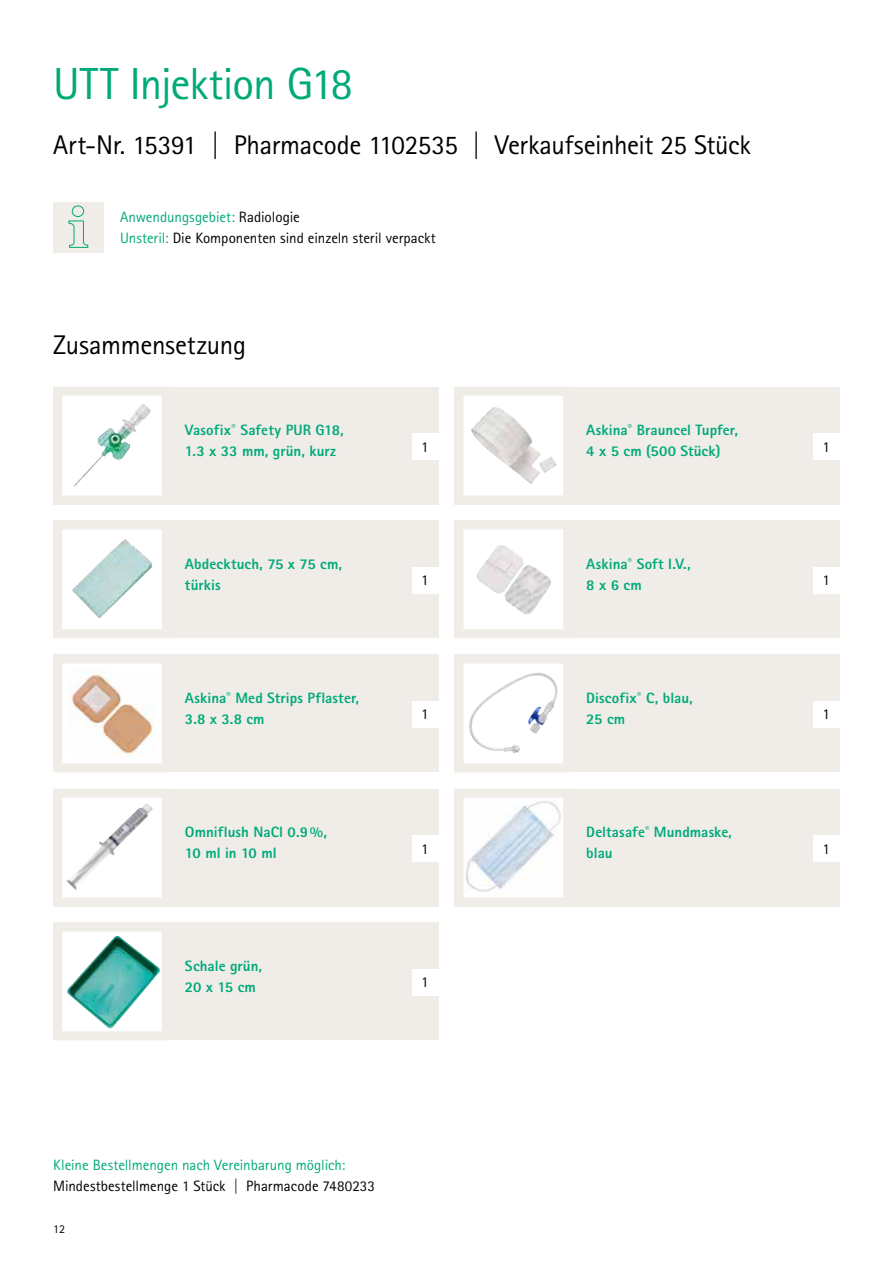
<style>
.page{position:relative;width:893px;height:1263px;background:#fff}
.page>*{position:absolute;margin:0;border:0;box-sizing:border-box;transform-origin:0 0}
.t1{font:45px "Rotis Sans Serif Pro";letter-spacing:-.025em;color:#00aa79}
.t2{font:27px "Rotis Sans Serif Pro";letter-spacing:-.015em;color:#000}
.t3{font:800 15px/21px "Rotis Sans Serif Pro";letter-spacing:.005em;color:#00aa79}
.t4{font:15px/21px "Rotis Sans Serif Pro";color:#000}
.t5{font:15px "Rotis Sans Serif Pro";color:#00aa79}
.t6{font:12px "Rotis Sans Serif Pro";color:#000}
.s1{color:#00aa79}
</style>
<div class="page">
<div style="left:53px;top:387px;width:385px;height:117px;background:#f0ede9"></div>
<div style="left:53px;top:520px;width:385px;height:118px;background:#f0ede9"></div>
<div style="left:454px;top:655px;width:386px;height:117px;background:#f0ede9"></div>
<div style="left:454px;top:789px;width:386px;height:117px;background:#f0ede9"></div>
<div style="left:454px;top:387px;width:386px;height:117px;background:#f0ede9"></div>
<div style="left:58px;top:391px;width:108px;height:109px;background:#fff"></div>
<img style="left:73px;top:404px;width:69px;height:83px">
<div style="left:53px;top:387px;width:118px;height:117px;border:9px solid #f0ede9"></div>
<div style="left:58px;top:525px;width:108px;height:109px;background:#fff"></div>
<img style="left:72px;top:539px;width:80px;height:80px">
<div style="left:53px;top:520px;width:118px;height:118px;border:9px solid #f0ede9"></div>
<div style="left:459px;top:659px;width:109px;height:109px;background:#fff"></div>
<img style="left:469px;top:673px;width:86px;height:80px">
<div style="left:454px;top:655px;width:118px;height:117px;border:9px solid #f0ede9"></div>
<img style="left:464px;top:799px;width:98px;height:97px">
<div style="left:459px;top:391px;width:109px;height:109px;background:#fff"></div>
<img style="left:471px;top:407px;width:79px;height:77px">
<div style="left:454px;top:387px;width:118px;height:117px;border:9px solid #f0ede9"></div>
<div style="left:412px;top:433px;width:26px;height:27px;background:#fff"></div>
<div style="left:412px;top:567px;width:26px;height:27px;background:#fff"></div>
<div style="left:53px;top:655px;width:385px;height:117px;background:#f0ede9"></div>
<div style="left:53px;top:789px;width:385px;height:117px;background:#f0ede9"></div>
<div style="left:53px;top:922px;width:385px;height:118px;background:#f0ede9"></div>
<div style="left:58px;top:659px;width:108px;height:109px;background:#fff"></div>
<img style="left:69px;top:670px;width:86px;height:85px">
<div style="left:53px;top:655px;width:118px;height:117px;border:9px solid #f0ede9"></div>
<div style="left:58px;top:793px;width:108px;height:109px;background:#fff"></div>
<img style="left:66px;top:803px;width:87px;height:87px">
<div style="left:53px;top:789px;width:118px;height:117px;border:9px solid #f0ede9"></div>
<div style="left:58px;top:927px;width:108px;height:109px;background:#fff"></div>
<img style="left:67px;top:936px;width:93px;height:92px">
<div style="left:53px;top:922px;width:118px;height:118px;border:9px solid #f0ede9"></div>
<div style="left:412px;top:701px;width:26px;height:27px;background:#fff"></div>
<div style="left:412px;top:835px;width:26px;height:27px;background:#fff"></div>
<div style="left:412px;top:969px;width:26px;height:27px;background:#fff"></div>
<div style="left:454px;top:520px;width:386px;height:118px;background:#f0ede9"></div>
<div style="left:459px;top:525px;width:109px;height:109px;background:#fff"></div>
<img style="left:477px;top:545px;width:52px;height:65px">
<div style="left:454px;top:520px;width:118px;height:118px;border:9px solid #f0ede9"></div>
<div style="left:813px;top:567px;width:27px;height:27px;background:#fff"></div>
<div style="left:813px;top:701px;width:27px;height:27px;background:#fff"></div>
<div style="left:813px;top:835px;width:27px;height:27px;background:#fff"></div>
<div style="left:813px;top:433px;width:27px;height:27px;background:#fff"></div>
<div style="left:53px;top:202px;width:51px;height:51px;background:#f0ede9"></div>
<svg style="left:68px;top:205px;width:21px;height:43px"></svg>
<h1 class="t1" style="left:53px;top:57px;width:301px">UTT Injektion G18</h1>
<h2 class="t2" style="left:53px;top:129px;width:699px">Art-Nr. 15391 | Pharmacode 1102535 | Verkaufseinheit 25 Stück</h2>
<p class="t4" style="left:120px;top:206px;width:317px"><span class="s1">Anwendungsgebiet:</span> Radiologie<br><span class="s1">Unsteril:</span> Die Komponenten sind einzeln steril verpackt</p>
<h2 class="t2" style="left:53px;top:329px;width:194px">Zusammensetzung</h2>
<p class="t3" style="left:185px;top:420px;width:160px">Vasofix<sup>®</sup> Safety PUR G18,<br>1.3 x 33 mm, grün, kurz</p>
<p class="t3" style="left:185px;top:553px;width:159px">Abdecktuch, 75 x 75 cm, türkis</p>
<p class="t3" style="left:185px;top:688px;width:176px">Askina<sup>®</sup> Med Strips Pflaster,<br>3.8 x 3.8 cm</p>
<p class="t3" style="left:185px;top:822px;width:144px">Omniflush NaCl 0.9%,<br>10 ml in 10 ml</p>
<p class="t3" style="left:185px;top:955px;width:79px">Schale grün,<br>20 x 15 cm</p>
<p class="t4" style="left:421px;top:436px;width:9px">1</p>
<p class="t4" style="left:421px;top:570px;width:9px">1</p>
<p class="t4" style="left:421px;top:704px;width:9px">1</p>
<p class="t4" style="left:421px;top:838px;width:9px">1</p>
<p class="t4" style="left:421px;top:972px;width:9px">1</p>
<p class="t5" style="left:53px;top:1156px;width:294px">Kleine Bestellmengen nach Vereinbarung möglich:</p>
<p class="t4" style="left:53px;top:1175px;width:323px">Mindestbestellmenge 1 Stück | Pharmacode 7480233</p>
<p class="t6" style="left:53px;top:1222px;width:13px">12</p>
<p class="t3" style="left:586px;top:420px;width:153px">Askina<sup>®</sup> Brauncel Tupfer,<br>4 x 5 cm (500 Stück)</p>
<p class="t3" style="left:586px;top:553px;width:106px">Askina<sup>®</sup> Soft I.V.,<br>8 x 6 cm</p>
<p class="t3" style="left:586px;top:688px;width:108px">Discofix<sup>®</sup> C, blau,<br>25 cm</p>
<p class="t3" style="left:586px;top:822px;width:147px">Deltasafe<sup>®</sup> Mundmaske, blau</p>
<p class="t4" style="left:823px;top:436px;width:9px">1</p>
<p class="t4" style="left:823px;top:570px;width:9px">1</p>
<p class="t4" style="left:823px;top:704px;width:9px">1</p>
<p class="t4" style="left:823px;top:838px;width:9px">1</p>
</div>
